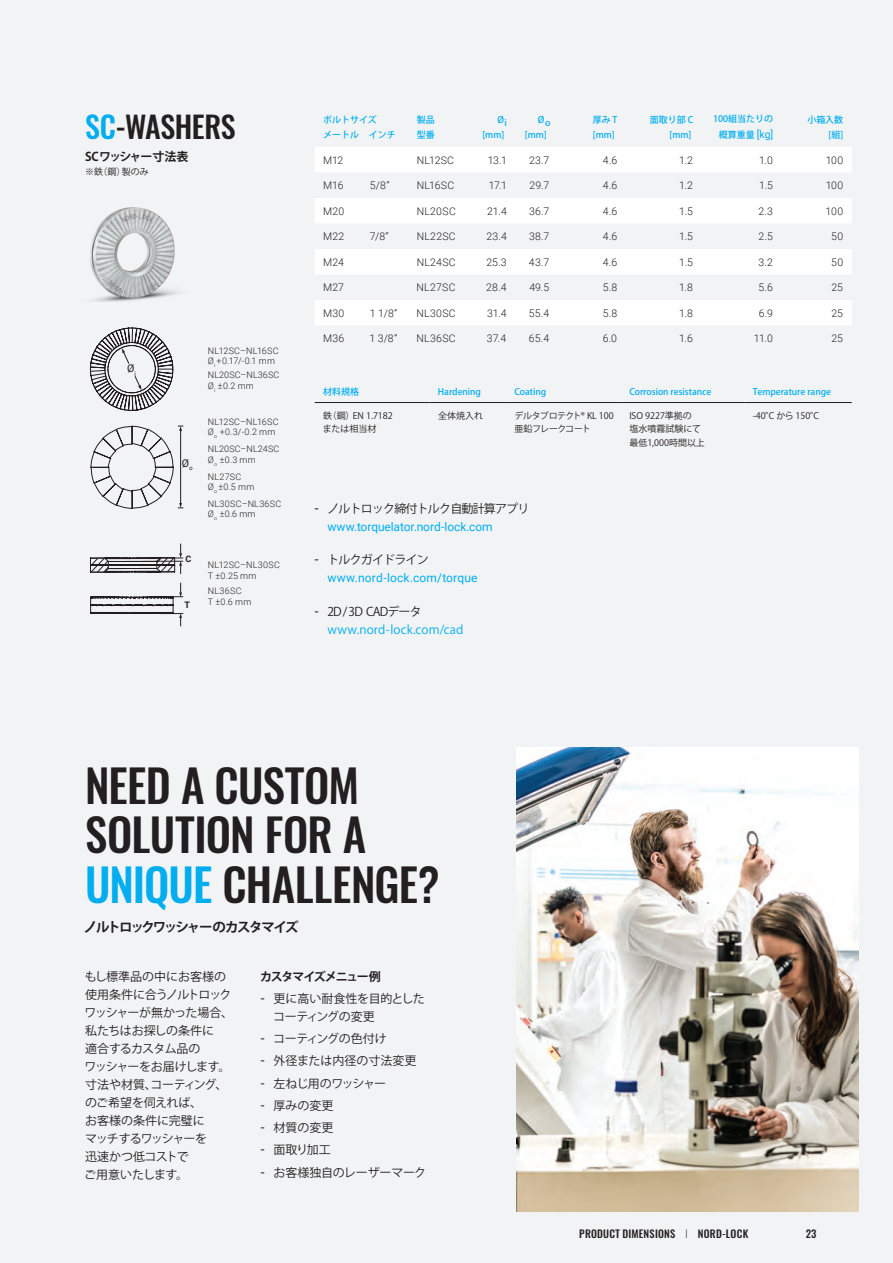
<style>
.page{position:relative;width:893px;height:1263px;background:#f2f3f4}
.page>*{position:absolute;margin:0;border:0;box-sizing:border-box;transform-origin:0 0}
.t1{font:500 45px/49.5px "Oswald";letter-spacing:-.015em;color:#231f20}
.t2{font:500 30px "Oswald";letter-spacing:-.01em;color:#231f20}
.t3{font:700 13.5px "Koz Go Pro";letter-spacing:-.13em;color:#231f20}
.t4{font:12px/18px "Koz Go Pro";letter-spacing:-.03em;color:#231f20}
.t5{font:12px "Roboto";color:#00aeef}
.t6{font:12px/18px "Koz Go Pro";letter-spacing:.01em;color:#00aeef}
.t7{font:12px "Koz Go Pro";letter-spacing:-.07em;color:#231f20}
.t8{font:12px "Koz Go Pro";color:#231f20}
.t9{font:700 12px "Koz Go Pro";letter-spacing:-.09em;color:#231f20}
.t10{font:12px "Koz Go Pro";letter-spacing:-.08em;color:#231f20}
.t11{font:700 12px "Koz Go Pro";letter-spacing:-.01em;color:#231f20}
.t12{font:10.65px "Roboto";color:#231f20}
.t13{font:300 10.5px "Roboto";letter-spacing:.02em;color:#231f20}
.t14{font:500 10.5px "Oswald";letter-spacing:.02em;color:#231f20}
.t15{font:300 9px/10.5px "Roboto";letter-spacing:.025em;color:#231f20}
.t16{font:500 9px/15px "Koz Go Pro";letter-spacing:-.005em;color:#00aeef}
.t17{font:9px/13.5px "Koz Go Pro Light 90 ms RKSJ H";color:#231f20}
.t18{font:9px "Koz Go Pro Light 90 ms RKSJ H";letter-spacing:-.03em;color:#231f20}
.t19{font:9px "Koz Go Pro Light 90 ms RKSJ H";letter-spacing:-.065em;color:#231f20}
.t20{font:9px "Koz Go Pro";color:#231f20}
.t21{font:700 9px "Roboto";color:#231f20}
.s1{color:#00aeef}
.s2{font-family:"Roboto";font-weight:400;font-size:10.5px}
.s3{font-family:"Roboto";font-size:13.5px}
.s4{font-family:"Roboto";font-size:13.5px;color:#231f20}
.s5{color:#231f20}
.s6{font-weight:200}
</style>
<div class="page">
<img style="left:517px;top:747px;width:342px;height:464px">
<hr style="left:315px;top:402px;width:114px;height:1px;background:#231f20">
<hr style="left:429px;top:402px;width:77px;height:1px;background:#231f20">
<hr style="left:506px;top:402px;width:115px;height:1px;background:#231f20">
<hr style="left:621px;top:402px;width:123px;height:1px;background:#231f20">
<hr style="left:744px;top:402px;width:108px;height:1px;background:#231f20">
<svg style="left:90px;top:327px;width:84px;height:84px"></svg>
<svg style="left:90px;top:425px;width:94px;height:202px"></svg>
<img style="left:90px;top:207px;width:89px;height:94px">
<svg style="left:315px;top:147px;width:536px;height:178px;fill:#fff"></svg>
<h2 class="t2" style="left:85px;top:111px;width:152px"><span class="s1">SC</span>-WASHERS</h2>
<p class="t11" style="left:85px;top:149px;width:105px">SCワッシャー寸法表</p>
<p class="t20" style="left:85px;top:166px;width:65px">※鉄（鋼）製のみ</p>
<p class="t12" style="left:127px;top:361px;width:10px">Ø<sub>i</sub></p>
<p class="t12" style="left:182px;top:455px;width:12px">Ø<sub>o</sub></p>
<p class="t21" style="left:185px;top:553px;width:7px">C</p>
<p class="t21" style="left:185px;top:598px;width:7px">T</p>
<p class="t15" style="left:208px;top:345px;width:72px">NL12SC–NL16SC<br>Ø<sub>i</sub> +0.17/-0.1 mm</p>
<p class="t15" style="left:208px;top:370px;width:73px">NL20SC–NL36SC<br>Ø<sub>i</sub> ±0.2 mm</p>
<p class="t15" style="left:208px;top:416px;width:72px">NL12SC–NL16SC<br>Ø<sub>o</sub> +0.3/-0.2 mm</p>
<p class="t15" style="left:208px;top:443px;width:73px">NL20SC–NL24SC<br>Ø<sub>o</sub> ±0.3 mm</p>
<p class="t15" style="left:208px;top:471px;width:48px">NL27SC<br>Ø<sub>o</sub> ±0.5 mm</p>
<p class="t15" style="left:208px;top:498px;width:75px">NL30SC–NL36SC<br>Ø<sub>o</sub> ±0.6 mm</p>
<p class="t15" style="left:208px;top:560px;width:74px">NL12SC–NL30SC<br>T ±0.25 mm</p>
<p class="t15" style="left:208px;top:585px;width:45px">NL36SC<br>T ±0.6 mm</p>
<p class="t16" style="left:323px;top:112px;width:74px">ボルトサイズ<br>メートル インチ</p>
<p class="t16" style="left:417px;top:112px;width:19px">製品型番</p>
<p class="t16" style="left:482px;top:115px;width:26px;line-height:13.2px;text-align:right">Øi [mm]</p>
<p class="t16" style="left:525px;top:115px;width:27px;line-height:13.2px;text-indent:13px">Øo [mm]</p>
<p class="t16" style="left:593px;top:112px;width:26px">厚み T [mm]</p>
<p class="t16" style="left:650px;top:112px;width:45px;text-align:right">面取り部 C [mm]</p>
<p class="t16" style="left:807px;top:112px;width:37px">小箱入数</p>
<p class="t16" style="left:713px;top:112px;width:61px;text-align:right">100組当たりの概算重量 <span class="s2">[kg]</span></p>
<p class="t16" style="left:828px;top:127px;width:16px">[組]</p>
<p class="t13" style="left:323px;top:153px;width:22px">M12</p>
<p class="t13" style="left:417px;top:153px;width:39px">NL12SC</p>
<p class="t13" style="left:488px;top:153px;width:21px">13.1</p>
<p class="t13" style="left:529px;top:153px;width:22px">23.7</p>
<p class="t13" style="left:603px;top:153px;width:16px">4.6</p>
<p class="t13" style="left:679px;top:153px;width:15px">1.2</p>
<p class="t13" style="left:759px;top:153px;width:15px">1.0</p>
<p class="t13" style="left:826px;top:153px;width:19px">100</p>
<p class="t13" style="left:323px;top:178px;width:22px">M16</p>
<p class="t13" style="left:370px;top:178px;width:21px">5/8”</p>
<p class="t13" style="left:417px;top:178px;width:39px">NL16SC</p>
<p class="t13" style="left:489px;top:178px;width:20px">17.1</p>
<p class="t13" style="left:529px;top:178px;width:21px">29.7</p>
<p class="t13" style="left:603px;top:178px;width:16px">4.6</p>
<p class="t13" style="left:679px;top:178px;width:15px">1.2</p>
<p class="t13" style="left:759px;top:178px;width:15px">1.5</p>
<p class="t13" style="left:826px;top:178px;width:19px">100</p>
<p class="t13" style="left:323px;top:204px;width:23px">M20</p>
<p class="t13" style="left:417px;top:204px;width:41px">NL20SC</p>
<p class="t13" style="left:487px;top:204px;width:21px">21.4</p>
<p class="t13" style="left:529px;top:204px;width:22px">36.7</p>
<p class="t13" style="left:603px;top:204px;width:16px">4.6</p>
<p class="t13" style="left:679px;top:204px;width:15px">1.5</p>
<p class="t13" style="left:758px;top:204px;width:16px">2.3</p>
<p class="t13" style="left:826px;top:204px;width:19px">100</p>
<p class="t13" style="left:323px;top:229px;width:23px">M22</p>
<p class="t13" style="left:370px;top:229px;width:20px">7/8”</p>
<p class="t13" style="left:417px;top:229px;width:41px">NL22SC</p>
<p class="t13" style="left:486px;top:229px;width:22px">23.4</p>
<p class="t13" style="left:529px;top:229px;width:22px">38.7</p>
<p class="t13" style="left:603px;top:229px;width:16px">4.6</p>
<p class="t13" style="left:679px;top:229px;width:15px">1.5</p>
<p class="t13" style="left:758px;top:229px;width:16px">2.5</p>
<p class="t13" style="left:831px;top:229px;width:13px">50</p>
<p class="t13" style="left:323px;top:255px;width:22px">M24</p>
<p class="t13" style="left:417px;top:255px;width:41px">NL24SC</p>
<p class="t13" style="left:486px;top:255px;width:22px">25.3</p>
<p class="t13" style="left:529px;top:255px;width:22px">43.7</p>
<p class="t13" style="left:603px;top:255px;width:16px">4.6</p>
<p class="t13" style="left:679px;top:255px;width:15px">1.5</p>
<p class="t13" style="left:758px;top:255px;width:16px">3.2</p>
<p class="t13" style="left:831px;top:255px;width:13px">50</p>
<p class="t13" style="left:323px;top:280px;width:22px">M27</p>
<p class="t13" style="left:417px;top:280px;width:40px">NL27SC</p>
<p class="t13" style="left:486px;top:280px;width:22px">28.4</p>
<p class="t13" style="left:529px;top:280px;width:21px">49.5</p>
<p class="t13" style="left:603px;top:280px;width:16px">5.8</p>
<p class="t13" style="left:679px;top:280px;width:15px">1.8</p>
<p class="t13" style="left:758px;top:280px;width:16px">5.6</p>
<p class="t13" style="left:831px;top:280px;width:13px">25</p>
<p class="t13" style="left:323px;top:306px;width:23px">M30</p>
<p class="t13" style="left:370px;top:306px;width:29px">1 1/8”</p>
<p class="t13" style="left:417px;top:306px;width:41px">NL30SC</p>
<p class="t13" style="left:487px;top:306px;width:21px">31.4</p>
<p class="t13" style="left:529px;top:306px;width:22px">55.4</p>
<p class="t13" style="left:603px;top:306px;width:16px">5.8</p>
<p class="t13" style="left:679px;top:306px;width:15px">1.8</p>
<p class="t13" style="left:759px;top:306px;width:16px">6.9</p>
<p class="t13" style="left:831px;top:306px;width:13px">25</p>
<p class="t13" style="left:323px;top:331px;width:23px">M36</p>
<p class="t13" style="left:369px;top:331px;width:29px">1 3/8”</p>
<p class="t13" style="left:417px;top:331px;width:41px">NL36SC</p>
<p class="t13" style="left:487px;top:331px;width:21px">37.4</p>
<p class="t13" style="left:529px;top:331px;width:22px">65.4</p>
<p class="t13" style="left:603px;top:331px;width:16px">6.0</p>
<p class="t13" style="left:679px;top:331px;width:15px">1.6</p>
<p class="t13" style="left:754px;top:331px;width:21px">11.0</p>
<p class="t13" style="left:831px;top:331px;width:13px">25</p>
<p class="t16" style="left:323px;top:384px;width:37px">材料規格</p>
<p class="t16" style="left:438px;top:384px;width:45px">Hardening</p>
<p class="t16" style="left:514px;top:384px;width:33px">Coating</p>
<p class="t16" style="left:629px;top:384px;width:83px">Corrosion resistance</p>
<p class="t16" style="left:753px;top:384px;width:80px">Temperature range</p>
<p class="t17" style="left:323px;top:409px;width:72px">鉄（鋼）EN 1.7182または相当材</p>
<p class="t17" style="left:438px;top:409px;width:46px">全体焼入れ</p>
<p class="t18" style="left:514px;top:410px;width:101px">デルタプロテクト® KL 100</p>
<p class="t17" style="left:629px;top:409px;width:77px">ISO 9227準拠の<br>塩水噴霧試験にて最低1,000時間以上</p>
<p class="t17" style="left:753px;top:409px;width:68px">-40°C から 150°C</p>
<p class="t19" style="left:514px;top:424px;width:78px">亜鉛フレークコート</p>
<p class="t7" style="left:315px;top:500px;width:216px"><span class="s3">-</span> ノルトロック締付トルク自動計算アプリ</p>
<p class="t5" style="left:327px;top:518px;width:167px">www.torquelator.nord-lock.com</p>
<p class="t5" style="left:327px;top:569px;width:152px">www.nord-lock.com/torque</p>
<p class="t7" style="left:315px;top:551px;width:116px"><span class="s3">-</span> トルクガイドライン</p>
<p class="t6" style="left:327px;top:603px;width:138px;text-indent:-13px"><span class="s4">-</span> <span class="s5">2D / 3D CADデータ</span>www.nord-lock.com/cad</p>
<h1 class="t1" style="left:85px;top:763px;width:356px">NEED A CUSTOM<br>SOLUTION FOR A<br><span class="s1">UNIQUE</span> CHALLENGE?</h1>
<p class="t3" style="left:84px;top:918px;width:216px">ノルトロックワッシャーのカスタマイズ</p>
<p class="t4" style="left:84px;top:968px;width:150px">もし標準品の中にお客様の使用条件に合うノルトロックワッシャーが無かった場合、私たちはお探しの条件に<br>適合するカスタム品の<br>ワッシャーをお届けします。寸法や材質、コーティング、のご希望を伺えれば、<br>お客様の条件に完璧に<br>マッチするワッシャーを<br>迅速かつ低コストで<br>ご用意いたします。</p>
<p class="t9" style="left:260px;top:969px;width:122px">カスタマイズメニュー例</p>
<p class="t4" style="left:273px;top:990px;width:153px;text-indent:-12px"><span class="s3">-</span> 更に高い耐食性を目的としたコーティングの変更</p>
<p class="t4" style="left:261px;top:1030px;width:128px"><span class="s3">-</span> コーティングの色付け</p>
<p class="t8" style="left:261px;top:1053px;width:157px"><span class="s3">-</span> 外径または内径の寸法変更</p>
<p class="t10" style="left:261px;top:1075px;width:127px"><span class="s3">-</span> 左ねじ用のワッシャー</p>
<p class="t4" style="left:261px;top:1097px;width:74px"><span class="s3">-</span> 厚みの変更</p>
<p class="t4" style="left:261px;top:1119px;width:74px"><span class="s3">-</span> 材質の変更</p>
<p class="t4" style="left:261px;top:1141px;width:72px"><span class="s3">-</span> 面取り加工</p>
<p class="t4" style="left:261px;top:1163px;width:167px"><span class="s3">-</span> お客様独自のレーザーマーク</p>
<p class="t14" style="left:579px;top:1228px;width:171px">PRODUCT DIMENSIONS <span class="s6">I</span> NORD-LOCK</p>
<p class="t14" style="left:806px;top:1228px;width:12px">23</p>
</div>
